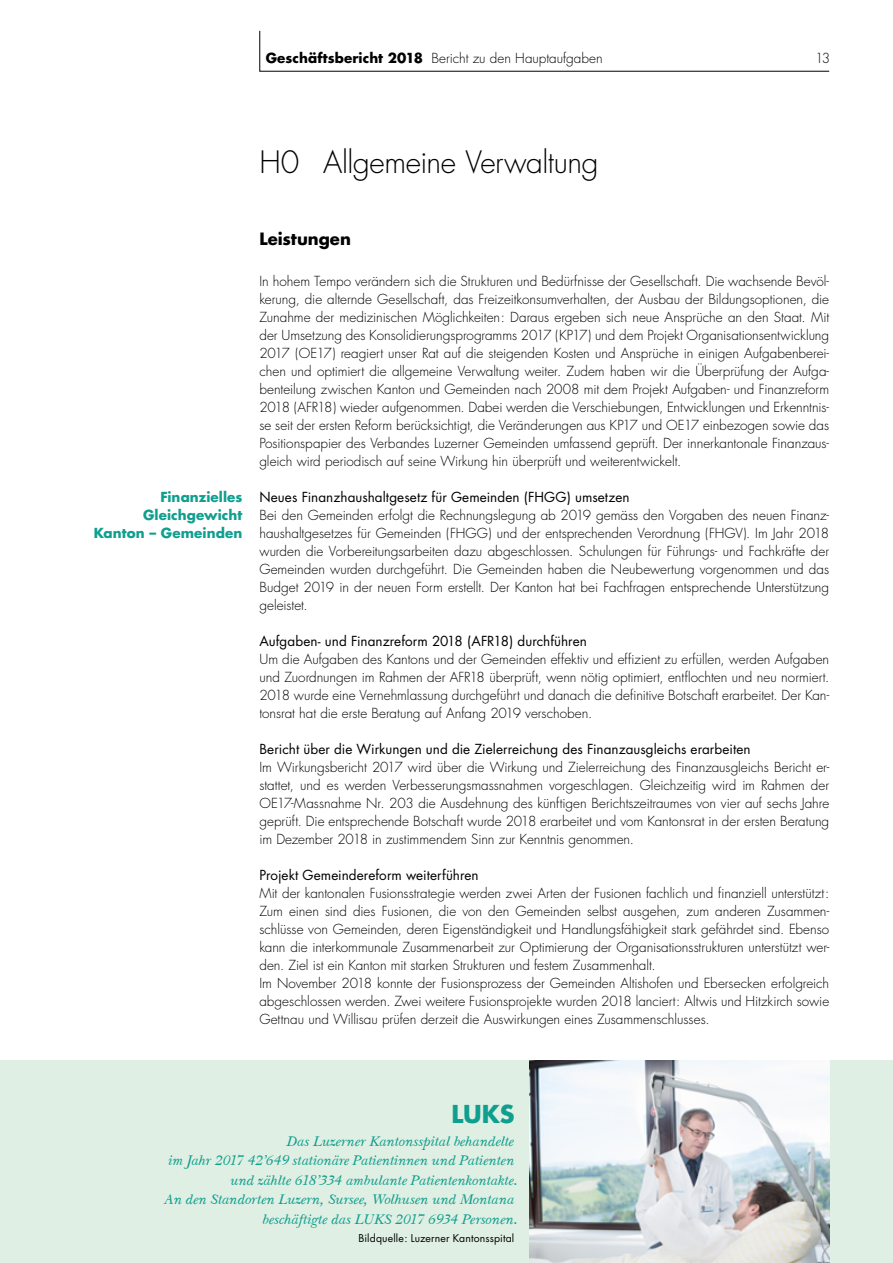
<style>
.page{position:relative;width:893px;height:1263px;background:#fff}
.page>*{position:absolute;margin:0;border:0;box-sizing:border-box;transform-origin:0 0}
.t1{font:300 30px "Futura Luzern";letter-spacing:-.015em;color:#000}
.t2{font:700 24px "Futura Luzern";color:#0f9f8e}
.t3{font:700 16.5px "Futura Luzern";color:#000}
.t4{font:italic 15px/19.5px "New Baskerville";color:#0f9f8e;text-align:right}
.t5{font:300 13.5px/18px "Futura Luzern";letter-spacing:-.005em;color:#000;text-align:justify}
.t6{font:13.5px "Futura Luzern";letter-spacing:.005em;color:#000}
.t7{font:700 13.5px/18px "Futura Luzern";letter-spacing:.005em;color:#0f9f8e;text-align:right}
.t8{font:10.5px "Futura Luzern";letter-spacing:.01em;color:#000}
.s1{font-weight:700}
</style>
<div class="page">
<div style="left:0;top:1060px;width:893px;height:203px;background:#e0efe3"></div>
<img style="left:530px;top:1060px;width:299px;height:203px">
<svg style="left:259px;top:30px;width:571px;height:42px"></svg>
<p class="t5" style="left:266px;top:50px;width:338px"><span class="s1">Geschäftsbericht 2018</span> Bericht zu den Hauptaufgaben</p>
<p class="t5" style="left:815px;top:50px;width:17px">13</p>
<h1 class="t1" style="left:259px;top:144px;width:341px">H0 Allgemeine Verwaltung</h1>
<p class="t7" style="left:94px;top:488px;width:150px">Finanzielles<br>Gleichgewicht<br>Kanton – Gemeinden</p>
<p class="t3" style="left:259px;top:228px;width:93px">Leistungen</p>
<p class="t5" style="left:259px;top:273px;width:571px">In hohem Tempo verändern sich die Strukturen und Bedürfnisse der Gesellschaft. Die wachsende Bevöl&shy;kerung, die alternde Gesellschaft, das Freizeitkonsumverhalten, der Ausbau der Bildungsoptionen, die Zunahme der medizinischen Möglichkeiten: Daraus ergeben sich neue Ansprüche an den Staat. Mit der Umsetzung des Konsolidierungsprogramms 2017 (KP17) und dem Projekt Organisationsentwicklung 2017 (OE17) reagiert unser Rat auf die steigenden Kosten und Ansprüche in einigen Aufgabenberei&shy;chen und optimiert die allgemeine Verwaltung weiter. Zudem haben wir die Überprüfung der Aufga&shy;benteilung zwischen Kanton und Gemeinden nach 2008 mit dem Projekt Aufgaben- und Finanzreform 2018 (AFR18) wieder aufgenommen. Dabei werden die Verschiebungen, Entwicklungen und Erkenntnis&shy;se seit der ersten Reform berücksichtigt, die Veränderungen aus KP17 und OE17 einbezogen sowie das Positionspapier des Verbandes Luzerner Gemeinden umfassend geprüft. Der innerkantonale Finanzaus&shy;gleich wird periodisch auf seine Wirkung hin überprüft und weiterentwickelt.</p>
<p class="t6" style="left:259px;top:489px;width:372px">Neues Finanzhaushaltgesetz für Gemeinden (FHGG) umsetzen</p>
<p class="t5" style="left:259px;top:507px;width:571px">Bei den Gemeinden erfolgt die Rechnungslegung ab 2019 gemäss den Vorgaben des neuen Finanz&shy;haushaltgesetzes für Gemeinden (FHGG) und der entsprechenden Verordnung (FHGV). Im Jahr 2018 wurden die Vorbereitungsarbeiten dazu abgeschlossen. Schulungen für Führungs- und Fachkräfte der Gemeinden wurden durchgeführt. Die Gemeinden haben die Neubewertung vorgenommen und das Budget 2019 in der neuen Form erstellt. Der Kanton hat bei Fachfragen entsprechende Unterstützung geleistet.</p>
<p class="t6" style="left:259px;top:633px;width:329px">Aufgaben- und Finanzreform 2018 (AFR18) durchführen</p>
<p class="t5" style="left:259px;top:651px;width:571px">Um die Aufgaben des Kantons und der Gemeinden effektiv und effizient zu erfüllen, werden Aufgaben und Zuordnungen im Rahmen der AFR18 überprüft, wenn nötig optimiert, entflochten und neu normiert.<br>2018 wurde eine Vernehmlassung durchgeführt und danach die definitive Botschaft erarbeitet. Der Kan&shy;tonsrat hat die erste Beratung auf Anfang 2019 verschoben.</p>
<p class="t6" style="left:259px;top:741px;width:493px">Bericht über die Wirkungen und die Zielerreichung des Finanzausgleichs erarbeiten</p>
<p class="t5" style="left:259px;top:759px;width:571px">Im Wirkungsbericht 2017 wird über die Wirkung und Zielerreichung des Finanzausgleichs Bericht er&shy;stattet, und es werden Verbesserungsmassnahmen vorgeschlagen. Gleichzeitig wird im Rahmen der OE17-Massnahme Nr. 203 die Ausdehnung des künftigen Berichtszeitraumes von vier auf sechs Jahre geprüft. Die entsprechende Botschaft wurde 2018 erarbeitet und vom Kantonsrat in der ersten Beratung im Dezember 2018 in zustimmendem Sinn zur Kenntnis genommen.</p>
<p class="t6" style="left:259px;top:867px;width:221px">Projekt Gemeindereform weiterführen</p>
<p class="t5" style="left:259px;top:885px;width:571px;text-align:left">Mit der kantonalen Fusionsstrategie werden zwei Arten der Fusionen fachlich und finanziell unterstützt:<br>Zum einen sind dies Fusionen, die von den Gemeinden selbst ausgehen, zum anderen Zusammen&shy;schlüsse von Gemeinden, deren Eigenständigkeit und Handlungsfähigkeit stark gefährdet sind. Ebenso kann die interkommunale Zusammenarbeit zur Optimierung der Organisationsstrukturen unterstützt wer&shy;den. Ziel ist ein Kanton mit starken Strukturen und festem Zusammenhalt.<br>Im November 2018 konnte der Fusionsprozess der Gemeinden Altishofen und Ebersecken erfolgreich abgeschlossen werden. Zwei weitere Fusionsprojekte wurden 2018 lanciert: Altwis und Hitzkirch sowie Gettnau und Willisau prüfen derzeit die Auswirkungen eines Zusammenschlusses.</p>
<h2 class="t2" style="left:452px;top:1098px;width:65px">LUKS</h2>
<p class="t4" style="left:164px;top:1131px;width:355px">Das Luzerner Kantonsspital behandelte<br>im Jahr 2017 42'649 stationäre Patientinnen und Patienten und zählte 618'334 ambulante Patientenkontakte.<br>An den Standorten Luzern, Sursee, Wolhusen und Montana beschäftigte das LUKS 2017 6934 Personen.</p>
<p class="t8" style="left:358px;top:1231px;width:157px">Bildquelle: Luzerner Kantonsspital</p>
</div>
